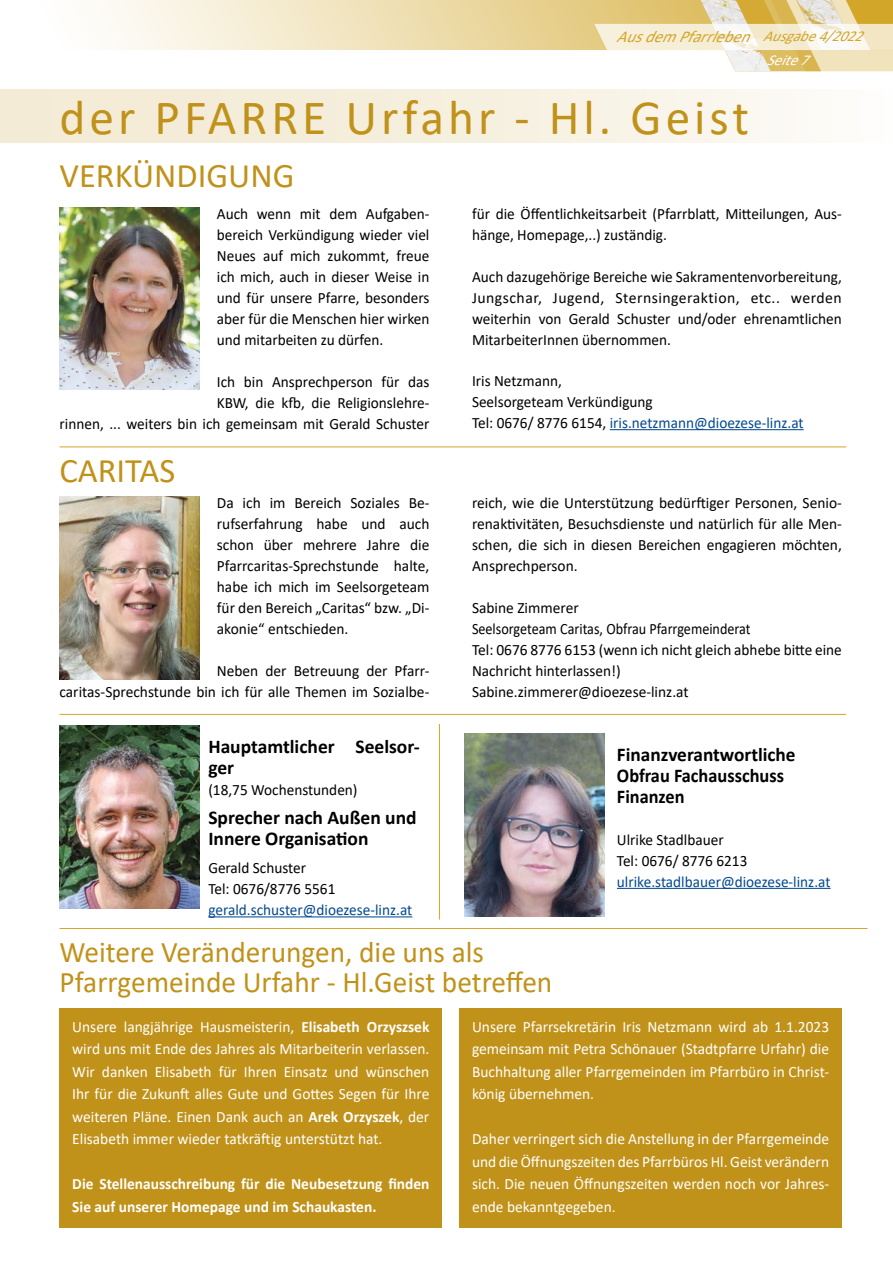
<style>
.page{position:relative;width:893px;height:1263px;background:#fff}
.page>*{position:absolute;margin:0;border:0;box-sizing:border-box;transform-origin:0 0}
.t1{font:49.5px "Calibri";letter-spacing:.08em;color:#c0921a}
.t2{font:34.5px "Calibri";color:#c0921a}
.t3{font:30px/30px "Calibri";color:#c0921a}
.t4{font:700 19.5px/21px "Calibri";color:#000}
.t5{font:italic 16.5px "Calibri";color:#d2a629}
.t6{font:15.75px/21px "Calibri";color:#000}
.t7{font:15.75px/22.5px "Calibri";color:#fff;text-align:justify}
.t8{font:700 15.75px/22.5px "Calibri";color:#fff}
.t9{font:15.75px "Calibri";color:#034991}
.t10{font:italic 15px "Calibri";color:#fff}
.s1{font-size:15px}
.s2{color:#034991}
.s3{font-weight:700}
</style>
<div class="page">
<img style="left:60px;top:726px;width:140px;height:182px">
<img style="left:465px;top:733px;width:140px;height:183px">
<hr style="left:617px;top:888px;width:214px;height:1px;background:#034991">
<hr style="left:208px;top:916px;width:204px;height:1px;background:#034991">
<img style="left:60px;top:207px;width:140px;height:183px">
<hr style="left:610px;top:429px;width:194px;height:1px;background:#034991">
<hr style="left:60px;top:446px;width:786px;height:1px;background:#d2a629">
<hr style="left:60px;top:928px;width:807px;height:1px;background:#d2a629">
<hr style="left:439px;top:724px;width:1px;height:195px;background:#d2a629">
<svg style="left:95px;top:0;width:798px;height:71px"></svg>
<img style="left:60px;top:496px;width:140px;height:183px">
<hr style="left:60px;top:714px;width:786px;height:1px;background:#d2a629">
<div style="left:60px;top:1009px;width:382px;height:219px;background:#c0921a"></div>
<div style="left:459px;top:1009px;width:383px;height:219px;background:#c0921a"></div>
<div style="left:0;top:89px;width:893px;height:54px;background:linear-gradient(to right,#f2e8d0,#fcfaf5)"></div>
<p class="t5" style="left:616px;top:25px;width:257px">AusdemPfarrleben <span class="s1">Ausgabe4/2022</span></p>
<p class="t10" style="left:766px;top:50px;width:52px">Seite7</p>
<h1 class="t1" style="left:60px;top:84px;width:691px">der PFARRE Urfahr - Hl. Geist</h1>
<h2 class="t2" style="left:60px;top:152px;width:236px">VERKÜNDIGUNG</h2>
<p class="t6" style="left:472px;top:203px;width:371px">für die Öffentlichkeitsarbeit (Pfarrblatt, Mitteilungen, Aus&shy;hänge, Homepage,..) zuständig.</p>
<p class="t6" style="left:472px;top:266px;width:371px;text-align:justify">Auch dazugehörige Bereiche wie Sakramentenvorbereitung, Jungschar, Jugend, Sternsingeraktion, etc.. werden weiterhin von Gerald Schuster und/oder ehrenamtlichen MitarbeiterInnen übernommen.</p>
<p class="t6" style="left:217px;top:203px;width:214px;text-align:justify">Auch wenn mit dem Aufgaben&shy;bereich Verkündigung wieder viel Neues auf mich zukommt, freue ich mich, auch in dieser Weise in und für unsere Pfarre, besonders aber für die Menschen hier wirken und mitarbeiten zu dürfen.</p>
<p class="t6" style="left:60px;top:371px;width:371px;text-align:right">Ich bin Ansprechperson für das<br>KBW, die kfb, die Religionslehre-<br>rinnen, ... weiters bin ich gemeinsam mit Gerald Schuster</p>
<p class="t6" style="left:472px;top:370px;width:333px">Iris Netzmann,<br>Seelsorgeteam Verkündigung<br>Tel: 0676/ 8776 6154, <span class="s2">iris.netzmann@dioezese-linz.at</span></p>
<h2 class="t2" style="left:60px;top:446px;width:117px">CARITAS</h2>
<p class="t6" style="left:217px;top:492px;width:214px;text-align:justify">Da ich im Bereich Soziales Be&shy;rufserfahrung habe und auch schon über mehrere Jahre die Pfarrcaritas-Sprechstunde halte, habe ich mich im Seelsorgeteam für den Bereich „Caritas“ bzw. „Di&shy;akonie“ entschieden.</p>
<p class="t6" style="left:60px;top:660px;width:371px;text-align:right">Neben der Betreuung der Pfarr-<br>caritas-Sprechstunde bin ich für alle Themen im Sozialbe-</p>
<p class="t4" style="left:208px;top:736px;width:213px">Hauptamtlicher Seelsor&shy;ger</p>
<p class="t6" style="left:208px;top:779px;width:151px">(18,75 Wochenstunden)</p>
<p class="t4" style="left:208px;top:806px;width:210px">Sprecher nach Außen und<br>Innere Organisation</p>
<p class="t6" style="left:208px;top:857px;width:129px">Gerald Schuster<br>Tel: 0676/8776 5561</p>
<p class="t9" style="left:208px;top:899px;width:205px">gerald.schuster@dioezese-linz.at</p>
<p class="t6" style="left:472px;top:492px;width:371px;text-align:justify">reich, wie die Unterstützung bedürftiger Personen, Senio&shy;renaktivitäten, Besuchsdienste und natürlich für alle Men&shy;schen, die sich in diesen Bereichen engagieren möchten, Ansprechperson.</p>
<p class="t6" style="left:472px;top:597px;width:371px">Sabine Zimmerer<br>Seelsorgeteam Caritas, Obfrau Pfarrgemeinderat<br>Tel: 0676 8776 6153 (wenn ich nicht gleich abhebe bitte eine Nachricht hinterlassen!)<br>Sabine.zimmerer@dioezese-linz.at</p>
<p class="t4" style="left:617px;top:743px;width:180px">Finanzverantwortliche<br>Obfrau Fachausschuss<br>Finanzen</p>
<p class="t6" style="left:617px;top:828px;width:132px">Ulrike Stadlbauer<br>Tel: 0676/ 8776 6213</p>
<p class="t9" style="left:617px;top:870px;width:215px">ulrike.stadlbauer@dioezese-linz.at</p>
<h3 class="t3" style="left:60px;top:936px;width:494px">Weitere Veränderungen, die uns als<br>Pfarrgemeinde Urfahr - Hl.Geist betreffen</h3>
<p class="t7" style="left:72px;top:1015px;width:359px">Unsere langjährige Hausmeisterin, <span class="s3">Elisabeth Orzyszsek </span>wird uns mit Ende des Jahres als Mitarbeiterin verlassen.<br>Wir danken Elisabeth für Ihren Einsatz und wünschen Ihr für die Zukunft alles Gute und Gottes Segen für Ihre weiteren Pläne. Einen Dank auch an <span class="s3">Arek Orzyszek</span>, der Elisabeth immer wieder tatkräftig unterstützt hat.</p>
<p class="t8" style="left:72px;top:1173px;width:359px">Die Stellenausschreibung für die Neubesetzung finden<br>Sie auf unserer Homepage und im Schaukasten.</p>
<p class="t7" style="left:472px;top:1015px;width:359px">Unsere Pfarrsekretärin Iris Netzmann wird ab 1.1.2023 gemeinsam mit Petra Schönauer (Stadtpfarre Urfahr) die Buchhaltung aller Pfarrgemeinden im Pfarrbüro in Christ&shy;könig übernehmen.</p>
<p class="t7" style="left:472px;top:1127px;width:359px">Daher verringert sich die Anstellung in der Pfarrgemeinde und die Öffnungszeiten des Pfarrbüros Hl. Geist verändern sich. Die neuen Öffnungszeiten werden noch vor Jahres&shy;ende bekanntgegeben.</p>
</div>
